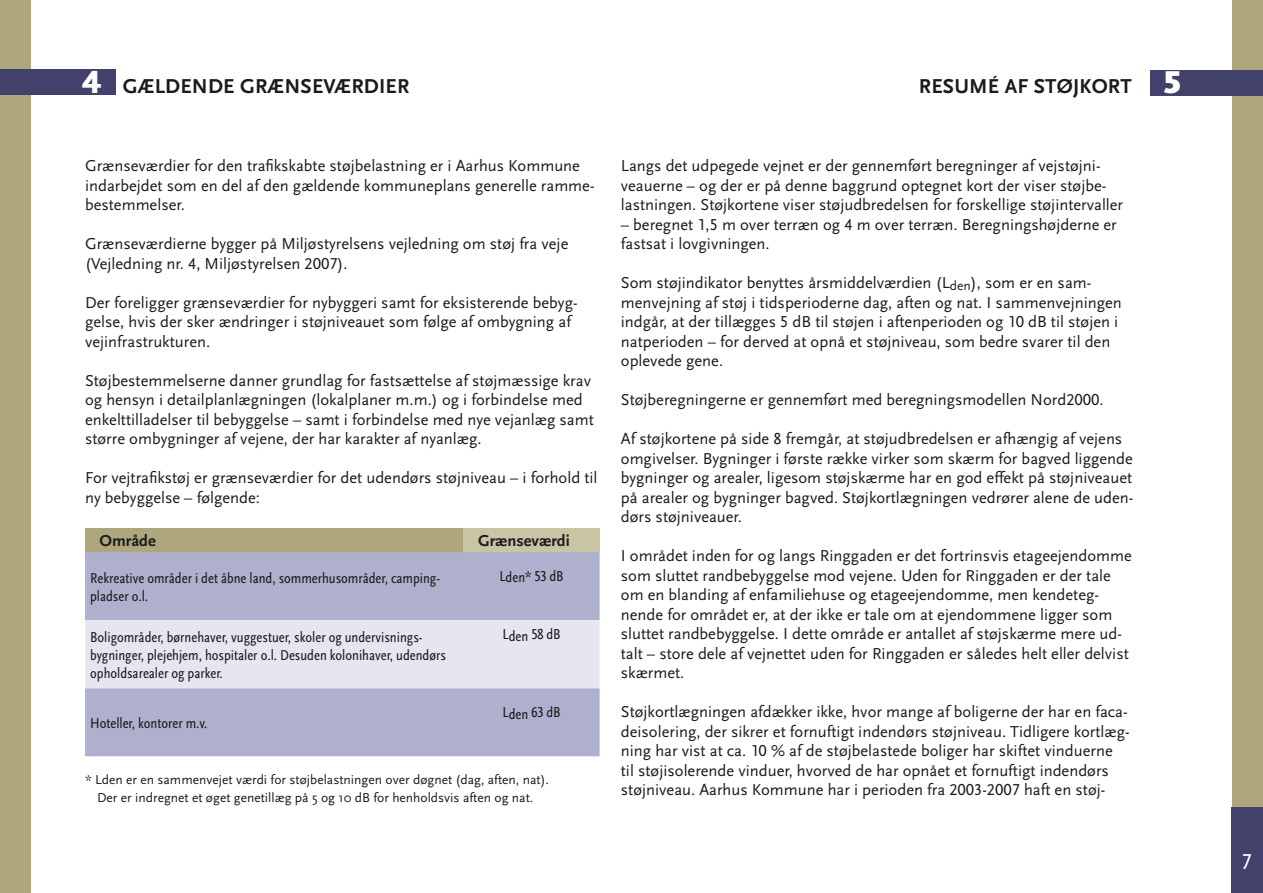
<style>
.page{position:relative;width:1263px;height:893px;background:#fff}
.page>*{position:absolute;margin:0;border:0;box-sizing:border-box;transform-origin:0 0}
.t1{font:condensed 22.5px "Scala Sans OT";color:#fff}
.t2{font:700 21px "Scala Sans OT";letter-spacing:.01em;color:#1b1b1d}
.t3{font:16.5px/19.5px "Scala Sans OT";color:#1b1b1d}
.t4{font:700 16.5px "Scala Sans OT";color:#1b1b1d}
.t5{font:condensed 15px/18px "Scala Sans OT";color:#1b1b1d}
.t6{font:13.5px/18px "Scala Sans OT";color:#1b1b1d;text-align:center}
.s1{font-weight:900;font-size:33px;color:#fff}
</style>
<div class="page">
<div style="left:1232px;top:0;width:31px;height:893px;background:#aea77d"></div>
<div style="left:1232px;top:808px;width:31px;height:85px;background:#42416c"></div>
<div style="left:0;top:0;width:31px;height:893px;background:#aea77d"></div>
<div style="left:1151px;top:70px;width:112px;height:26px;background:#42416c"></div>
<div style="left:0;top:69px;width:115px;height:26px;background:#42416c"></div>
<div style="left:85px;top:528px;width:378px;height:24px;background:#aea77d"></div>
<div style="left:463px;top:528px;width:137px;height:24px;background:#c9c4a4"></div>
<div style="left:85px;top:552px;width:515px;height:204px;background:#afb0cd"></div>
<div style="left:85px;top:620px;width:515px;height:68px;background:#e5e6f0"></div>
<p class="t2" style="left:82px;top:74px;width:329px"><span class="s1">4</span> GÆLDENDE GRÆNSEVÆRDIER</p>
<p class="t3" style="left:85px;top:156px;width:511px">Grænseværdier for den trafikskabte støjbelastning er i Aarhus Kommune indarbejdet som en del af den gældende kommuneplans generelle ramme&shy;bestemmelser.</p>
<p class="t3" style="left:85px;top:234px;width:485px">Grænseværdierne bygger på Miljøstyrelsens vejledning om støj fra veje (Vejledning nr. 4, Miljøstyrelsen 2007).</p>
<p class="t3" style="left:85px;top:293px;width:494px">Der foreligger grænseværdier for nybyggeri samt for eksisterende bebyg&shy;gelse, hvis der sker ændringer i støjniveauet som følge af ombygning af vejinfrastrukturen.</p>
<p class="t3" style="left:85px;top:371px;width:510px">Støjbestemmelserne danner grundlag for fastsættelse af støjmæssige krav og hensyn i detailplanlægningen (lokalplaner m.m.) og i forbindelse med enkelttilladelser til bebyggelse – samt i forbindelse med nye vejanlæg samt større ombygninger af vejene, der har karakter af nyanlæg.</p>
<p class="t3" style="left:85px;top:468px;width:514px">For vejtrafikstøj er grænseværdier for det udendørs støjniveau – i forhold til ny bebyggelse – følgende:</p>
<p class="t4" style="left:100px;top:531px;width:58px">OMRÅDE</p>
<p class="t4" style="left:478px;top:531px;width:93px">GRÆNSEVÆRDI</p>
<p class="t5" style="left:90px;top:569px;width:351px">Rekreative områder i det åbne land, sommerhusområder, camping&shy;pladser o.l.</p>
<p class="t5" style="left:499px;top:567px;width:66px">Lden* 53 dB</p>
<p class="t5" style="left:90px;top:628px;width:357px">Boligområder, børnehaver, vuggestuer, skoler og undervisnings&shy;bygninger, plejehjem, hospitaler o.l. Desuden kolonihaver, udendørs opholdsarealer og parker.</p>
<p class="t5" style="left:502px;top:625px;width:60px">Lden 58 dB</p>
<p class="t5" style="left:90px;top:714px;width:119px">Hoteller, kontorer m.v.</p>
<p class="t5" style="left:502px;top:703px;width:60px">Lden 63 dB</p>
<p class="t6" style="left:85px;top:771px;width:465px">* Lden er en sammenvejet værdi for støjbelastningen over døgnet (dag, aften, nat).<br>Der er indregnet et øget genetillæg på 5 og 10 dB for henholdsvis aften og nat.</p>
<p class="t2" style="left:919px;top:74px;width:264px">RESUMÉ AF STØJKORT <span class="s1">5</span></p>
<p class="t3" style="left:621px;top:156px;width:504px">Langs det udpegede vejnet er der gennemført beregninger af vejstøjni&shy;veauerne – og der er på denne baggrund optegnet kort der viser støjbe&shy;lastningen. Støjkortene viser støjudbredelsen for forskellige støjintervaller</p>
<p class="t3" style="left:621px;top:215px;width:497px">– beregnet 1,5 m over terræn og 4 m over terræn. Beregningshøjderne er fastsat i lovgivningen.</p>
<p class="t3" style="left:621px;top:273px;width:502px">Som støjindikator benyttes årsmiddelværdien (L<sub>den</sub>), som er en sam&shy;menvejning af støj i tidsperioderne dag, aften og nat. I sammenvejningen indgår, at der tillægges 5 dB til støjen i aftenperioden og 10 dB til støjen i natperioden – for derved at opnå et støjniveau, som bedre svarer til den oplevede gene.</p>
<p class="t3" style="left:621px;top:390px;width:484px">Støjberegningerne er gennemført med beregningsmodellen Nord2000.</p>
<p class="t3" style="left:621px;top:429px;width:514px">Af støjkortene på side 8 fremgår, at støjudbredelsen er afhængig af vejens omgivelser. Bygninger i første række virker som skærm for bagved liggende bygninger og arealer, ligesom støjskærme har en god effekt på støjniveauet på arealer og bygninger bagved. Støjkortlægningen vedrører alene de uden&shy;dørs støjniveauer.</p>
<p class="t3" style="left:621px;top:546px;width:513px">I området inden for og langs Ringgaden er det fortrinsvis etageejendomme som sluttet randbebyggelse mod vejene. Uden for Ringgaden er der tale om en blanding af enfamiliehuse og etageejendomme, men kendeteg&shy;nende for området er, at der ikke er tale om at ejendommene ligger som sluttet randbebyggelse. I dette område er antallet af støjskærme mere ud&shy;talt – store dele af vejnettet uden for Ringgaden er således helt eller delvist skærmet.</p>
<p class="t3" style="left:621px;top:702px;width:510px">Støjkortlægningen afdækker ikke, hvor mange af boligerne der har en faca&shy;deisolering, der sikrer et fornuftigt indendørs støjniveau. Tidligere kortlæg&shy;ning har vist at ca. 10 % af de støjbelastede boliger har skiftet vinduerne til støjisolerende vinduer, hvorved de har opnået et fornuftigt indendørs støjniveau. Aarhus Kommune har i perioden fra 2003-2007 haft en støj-</p>
<h1 class="t1" style="left:1242px;top:849px;width:10px">7</h1>
</div>
